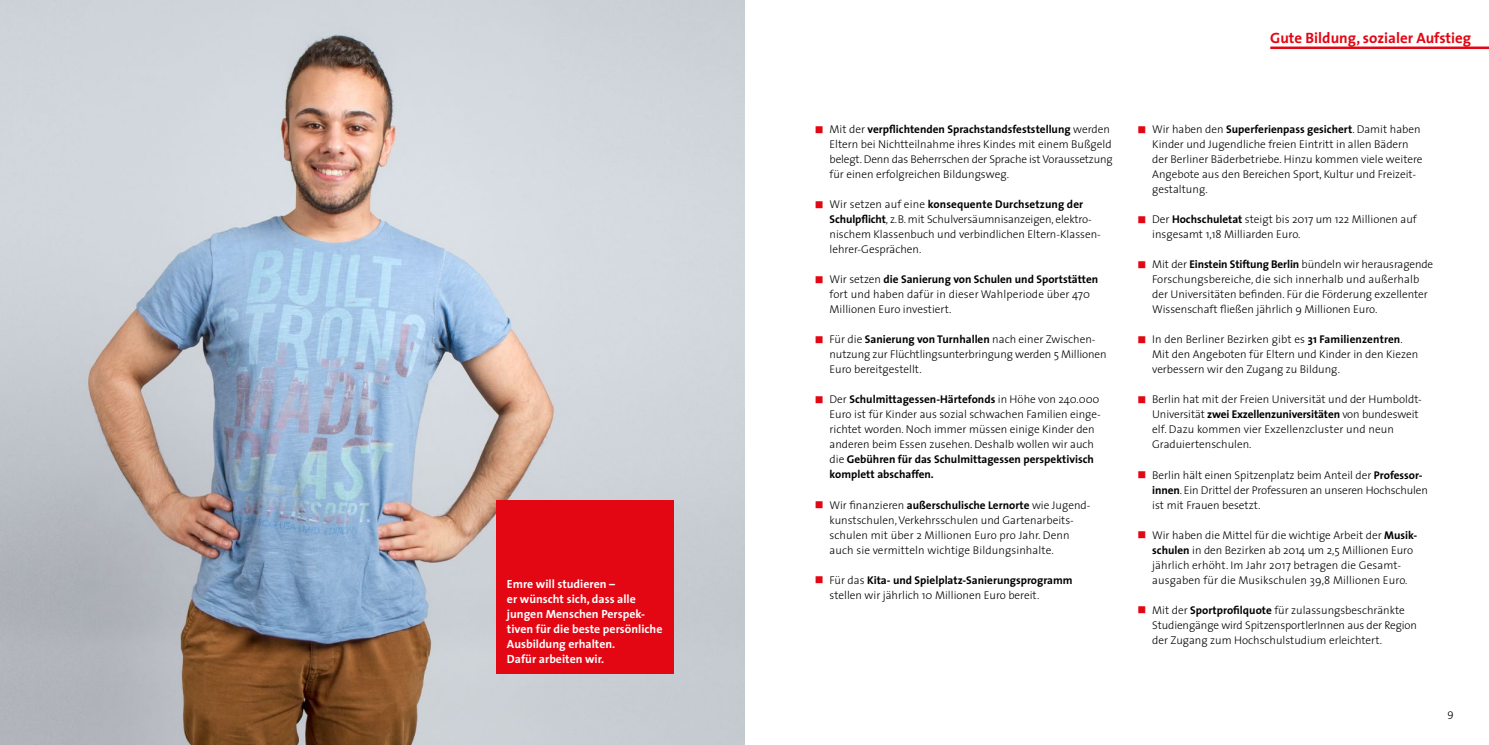
<style>
.page{position:relative;width:1489px;height:745px;background:#fff}
.page>*{position:absolute;margin:0;border:0;box-sizing:border-box;transform-origin:0 0}
.t1{font:700 15px "The Sans";color:#e30613}
.t2{font:700 11.88px/15px "The Sans";color:#fff}
.t3{font:300 11.25px/15px "The Sans";color:#000}
.t4{font:11.25px "The Sans Light Expert";color:#000}
.s1{color:#e30613}
.s2{font-weight:700}
</style>
<div class="page">
<img style="left:0;top:0;width:744px;height:744px">
<div style="left:496px;top:500px;width:177px;height:173px;background:#e30613"></div>
<hr style="left:1270px;top:46px;width:218px;height:3px;background:#e30613">
<p class="t2" style="left:507px;top:576px;width:157px">Emre will studieren –<br>er wünscht sich, dass alle jungen Menschen Perspek&shy;tiven für die beste persönliche<br>Ausbildung erhalten.<br>Dafür arbeiten wir.</p>
<h1 class="t1" style="left:1270px;top:25px;width:202px">Gute Bildung, sozialer Aufstieg</h1>
<p class="t3" style="left:829px;top:121px;width:284px;text-indent:-14px"><span class="s1">■</span> Mit der <span class="s2">verpflichtenden Sprachstandsfeststellung</span> werden Eltern bei Nichtteilnahme ihres Kindes mit einem Bußgeld belegt. Denn das Beherrschen der Sprache ist Voraussetzung für einen erfolgreichen Bildungsweg.</p>
<p class="t3" style="left:829px;top:196px;width:273px;text-indent:-14px"><span class="s1">■</span> Wir setzen auf eine <span class="s2">konsequente Durchsetzung der Schulpflicht</span>, z.B. mit Schulversäumnisanzeigen, elektro&shy;nischem Klassenbuch und verbindlichen Eltern-Klassen&shy;lehrer-Gesprächen.</p>
<p class="t3" style="left:829px;top:271px;width:270px;text-indent:-14px"><span class="s1">■</span> Wir setzen <span class="s2">die Sanierung von Schulen und Sportstätten </span>fort und haben dafür in dieser Wahlperiode über 470<br>Millionen Euro investiert.</p>
<p class="t3" style="left:829px;top:331px;width:278px;text-indent:-14px"><span class="s1">■</span> Für die <span class="s2">Sanierung von Turnhallen</span> nach einer Zwischen&shy;nutzung zur Flüchtlingsunterbringung werden 5 Millionen<br>Euro bereitgestellt.</p>
<p class="t3" style="left:829px;top:391px;width:273px;text-indent:-14px"><span class="s1">■</span> Der <span class="s2">Schulmittagessen-Härtefonds</span> in Höhe von 240.000<br>Euro ist für Kinder aus sozial schwachen Familien einge&shy;richtet worden. Noch immer müssen einige Kinder den anderen beim Essen zusehen. Deshalb wollen wir auch die <span class="s2">Gebühren für das Schulmittagessen perspektivisch komplett abschaffen.</span></p>
<p class="t3" style="left:829px;top:496px;width:262px;text-indent:-14px"><span class="s1">■</span> Wir finanzieren <span class="s2">außerschulische Lernorte</span> wie Jugend&shy;kunstschulen, Verkehrsschulen und Gartenarbeits&shy;schulen mit über 2 Millionen Euro pro Jahr. Denn auch sie vermitteln wichtige Bildungsinhalte.</p>
<p class="t3" style="left:829px;top:571px;width:244px;text-indent:-14px"><span class="s1">■</span> Für das <span class="s2">Kita- und Spielplatz-Sanierungsprogramm </span>stellen wir jährlich 10 Millionen Euro bereit.</p>
<p class="t3" style="left:1152px;top:121px;width:272px;text-indent:-14px"><span class="s1">■</span> Wir haben den <span class="s2">Superferienpass gesichert</span>. Damit haben Kinder und Jugendliche freien Eintritt in allen Bädern der Berliner Bäderbetriebe. Hinzu kommen viele weitere Angebote aus den Bereichen Sport, Kultur und Freizeit&shy;gestaltung.</p>
<p class="t3" style="left:1152px;top:211px;width:266px;text-indent:-14px"><span class="s1">■</span> Der <span class="s2">Hochschuletat</span> steigt bis 2017 um 122 Millionen auf insgesamt 1,18 Milliarden Euro.</p>
<p class="t3" style="left:1152px;top:256px;width:282px;text-indent:-14px"><span class="s1">■</span> Mit der <span class="s2">Einstein Stiftung Berlin</span> bündeln wir herausragende Forschungsbereiche, die sich innerhalb und außerhalb der Universitäten befinden. Für die Förderung exzellenter Wissenschaft fließen jährlich 9 Millionen Euro.</p>
<p class="t3" style="left:1152px;top:331px;width:267px;text-indent:-14px"><span class="s1">■</span> In den Berliner Bezirken gibt es <span class="s2">31 Familienzentren</span>.<br>Mit den Angeboten für Eltern und Kinder in den Kiezen verbessern wir den Zugang zu Bildung.</p>
<p class="t3" style="left:1152px;top:391px;width:271px;text-indent:-14px"><span class="s1">■</span> Berlin hat mit der Freien Universität und der Humboldt-Universität <span class="s2">zwei Exzellenzuniversitäten</span> von bundesweit elf. Dazu kommen vier Exzellenzcluster und neun Graduiertenschulen.</p>
<p class="t3" style="left:1152px;top:466px;width:277px;text-indent:-14px"><span class="s1">■</span> Berlin hält einen Spitzenplatz beim Anteil der <span class="s2">Professor&shy;innen</span>. Ein Drittel der Professuren an unseren Hochschulen ist mit Frauen besetzt.</p>
<p class="t3" style="left:1152px;top:526px;width:266px;text-indent:-14px"><span class="s1">■</span> Wir haben die Mittel für die wichtige Arbeit der <span class="s2">Musik&shy;schulen</span> in den Bezirken ab 2014 um 2,5 Millionen Euro jährlich erhöht. Im Jahr 2017 betragen die Gesamt&shy;ausgaben für die Musikschulen 39,8 Millionen Euro.</p>
<p class="t3" style="left:1152px;top:601px;width:266px;text-indent:-14px"><span class="s1">■</span> Mit der <span class="s2">Sportprofilquote</span> für zulassungsbeschränkte<br>Studiengänge wird SpitzensportlerInnen aus der Region der Zugang zum Hochschulstudium erleichtert.</p>
<p class="t4" style="left:1447px;top:705px;width:8px">9</p>
</div>
